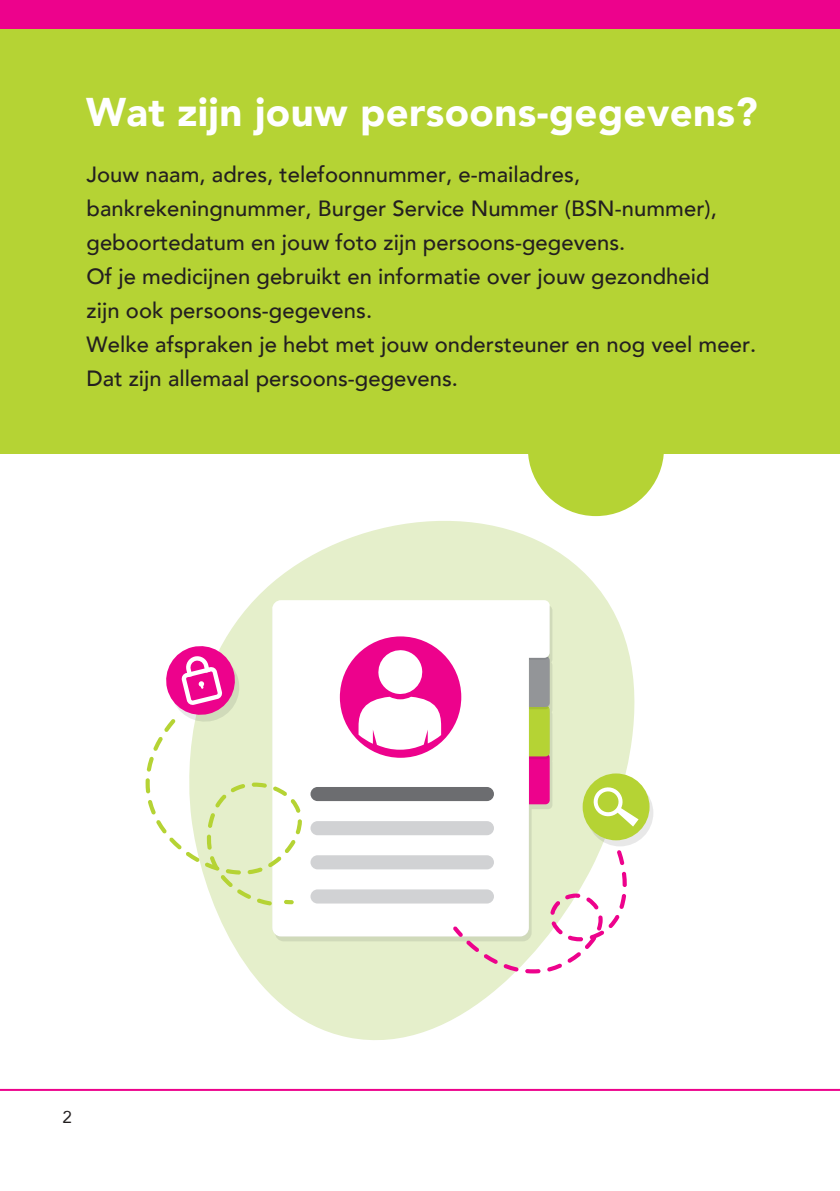
<style>
.page{position:relative;width:840px;height:1191px;background:#fff}
.page>*{position:absolute;margin:0;border:0;box-sizing:border-box;transform-origin:0 0}
.Normaal{font:900 40px "Avenir";letter-spacing:.01em;color:#fff}
.Normaal-2{font:500 22px "Avenir";color:#231f20}
.Normaal-3{font:17px "Avenir";color:#231f20}
</style>
<div class="page">
<div style="left:0;top:0;width:839px;height:454px;background:#b5d334"></div>
<hr style="left:0;top:1089px;width:839px;height:2px;background:#ed028c">
<div style="left:0;top:0;width:839px;height:28px;background:#ed028c"></div>
<svg style="left:214px;top:494px;width:439px;height:546px;fill:#e5efcb"></svg>
<svg style="left:272px;top:600px;width:277px;height:336px"></svg>
<div style="left:339px;top:636px;width:122px;height:122px;background:#ed028c;border-radius:50%"></div>
<div style="left:310px;top:787px;width:183px;height:14px;background:#6c6d70;border-radius:7px"></div>
<div style="left:310px;top:821px;width:183px;height:14px;background:#d1d2d4;border-radius:7px"></div>
<div style="left:310px;top:855px;width:183px;height:14px;background:#d1d2d4;border-radius:7px"></div>
<div style="left:310px;top:889px;width:183px;height:14px;background:#d1d2d4;border-radius:7px"></div>
<svg style="left:145px;top:642px;width:157px;height:263px"></svg>
<svg style="left:452px;top:850px;width:174px;height:123px"></svg>
<svg style="left:586px;top:779px;width:67px;height:67px"></svg>
<div style="left:582px;top:773px;width:67px;height:67px;background:#b5d334;border-radius:50%"></div>
<svg style="left:593px;top:787px;width:45px;height:39px"></svg>
<svg style="left:358px;top:648px;width:83px;height:101px"></svg>
<div style="left:527px;top:380px;width:136px;height:136px;background:#b5d334;border-radius:50%"></div>
<p class="Normaal" style="left:86px;top:78px;width:672px">Wat zijn jouw persoons-gegevens?</p>
<p class="Normaal-2" style="left:86px;top:155px;width:495px">Jouw naam, adres, telefoonnummer, e-mailadres,</p>
<p class="Normaal-2" style="left:86px;top:189px;width:631px">bankrekeningnummer, Burger Service Nummer (BSN-nummer),</p>
<p class="Normaal-2" style="left:86px;top:223px;width:540px">geboortedatum en jouw foto zijn persoons-gegevens.</p>
<p class="Normaal-2" style="left:86px;top:257px;width:624px">Of je medicijnen gebruikt en informatie over jouw gezondheid</p>
<p class="Normaal-2" style="left:86px;top:291px;width:287px">zijn ook persoons-gegevens.</p>
<p class="Normaal-2" style="left:86px;top:325px;width:671px">Welke afspraken je hebt met jouw ondersteuner en nog veel meer.</p>
<p class="Normaal-2" style="left:86px;top:359px;width:373px">Dat zijn allemaal persoons-gegevens.</p>
<p class="Normaal-3" style="left:62px;top:1103px;width:11px">2</p>
</div>
